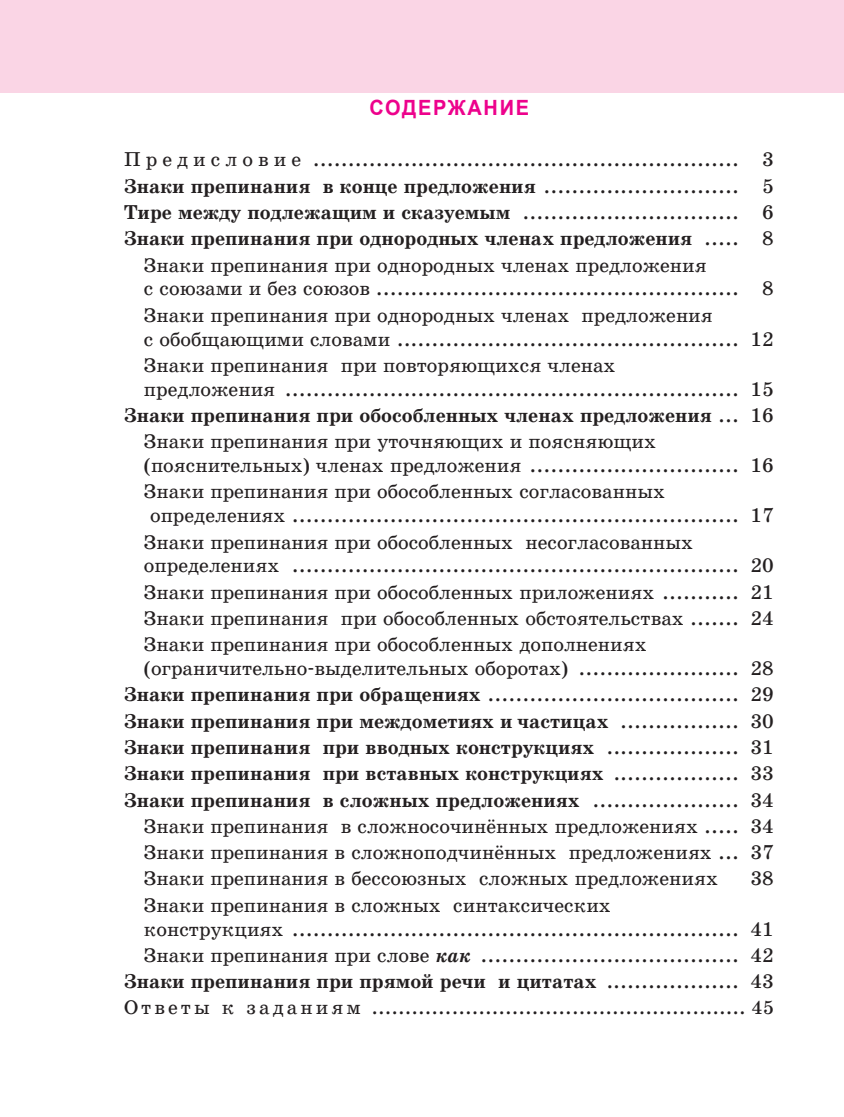
<style>
.page{position:relative;width:844px;height:1117px;background:#fff}
.page>*{position:absolute;margin:0;border:0;box-sizing:border-box;transform-origin:0 0}
._0{font:700 21px "Arial";letter-spacing:.085em;color:#ed028c;scale:.95 1}
.osn{font:20.12px/23.8px "School Book New C";color:#231f20}
.osn-2{font:700 20.12px "School Book New C";color:#231f20}
.osn-3{font:19.25px "School Book New C";color:#231f20}
.s1{font-weight:400}
.s2{font-weight:700}
.s3{font-weight:700;font-style:italic}
.s4{font-size:20.12px}
</style>
<div class="page">
<div style="left:0;top:0;width:843px;height:92px;background:#fad5e5"></div>
<p class="_0" style="left:369px;top:92px;width:169px">СОДЕРЖАНИЕ</p>
<p class="osn" style="left:124px;top:148px;width:651px">П р е д и с л о в и е ............................................................. 3</p>
<p class="osn-2" style="left:124px;top:175px;width:651px">Знаки препинания в конце предложения <span class="s1">............................ 5</span></p>
<p class="osn" style="left:124px;top:200px;width:651px"><span class="s2">Тире между подлежащим и сказуемым</span> ............................... 6</p>
<p class="osn-2" style="left:124px;top:228px;width:651px">Знаки препинания при однородных членах предложения <span class="s1">..... 8</span></p>
<p class="osn" style="left:144px;top:253px;width:631px">Знаки препинания при однородных членах предложения<br>с союзами и без союзов .................................................... 8</p>
<p class="osn" style="left:144px;top:303px;width:631px">Знаки препинания при однородных членах предложения<br>с обобщающими словами ................................................. 12</p>
<p class="osn" style="left:144px;top:353px;width:631px">Знаки препинания при повторяющихся членах<br>предложения ................................................................. 15</p>
<p class="osn-2" style="left:124px;top:404px;width:651px">Знаки препинания при обособленных членах предложения <span class="s1">... 16</span></p>
<p class="osn" style="left:144px;top:429px;width:631px">Знаки препинания при уточняющих и поясняющих (пояснительных) членах предложения .............................. 16</p>
<p class="osn" style="left:150px;top:480px;width:625px;text-indent:-6px">Знаки препинания при обособленных согласованных определениях ................................................................ 17</p>
<p class="osn" style="left:144px;top:530px;width:631px">Знаки препинания при обособленных несогласованных определениях ................................................................ 20</p>
<p class="osn" style="left:144px;top:580px;width:631px">Знаки препинания при обособленных приложениях ........... 21</p>
<p class="osn" style="left:144px;top:606px;width:631px">Знаки препинания при обособленных обстоятельствах ....... 24</p>
<p class="osn" style="left:144px;top:632px;width:631px">Знаки препинания при обособленных дополнениях (ограничительно-выделительных оборотах) ....................... 28</p>
<p class="osn" style="left:124px;top:682px;width:651px"><span class="s2">Знаки препинания при обращениях</span> .................................... 29</p>
<p class="osn-2" style="left:124px;top:710px;width:651px">Знаки препинания при междометиях и частицах <span class="s1">................. 30</span></p>
<p class="osn-2" style="left:124px;top:736px;width:651px">Знаки препинания при вводных конструкциях <span class="s1">................... 31</span></p>
<p class="osn-2" style="left:124px;top:762px;width:651px">Знаки препинания при вставных конструкциях <span class="s1">.................. 33</span></p>
<p class="osn-2" style="left:124px;top:788px;width:651px">Знаки препинания в сложных предложениях <span class="s1">..................... 34</span></p>
<p class="osn" style="left:144px;top:814px;width:631px">Знаки препинания в сложносочинённых предложениях ..... 34</p>
<p class="osn" style="left:144px;top:840px;width:631px">Знаки препинания в сложноподчинённых предложениях ... 37</p>
<p class="osn" style="left:144px;top:866px;width:575px">Знаки препинания в бессоюзных сложных предложениях</p>
<p class="osn" style="left:750px;top:866px;width:25px">38</p>
<p class="osn" style="left:144px;top:893px;width:631px">Знаки препинания в сложных синтаксических<br>конструкциях ................................................................ 41</p>
<p class="osn" style="left:144px;top:943px;width:631px">Знаки препинания при слове <span class="s3">как</span> ..................................... 42</p>
<p class="osn-2" style="left:124px;top:970px;width:651px">Знаки препинания при прямой речи и цитатах <span class="s1">................... 43</span></p>
<p class="osn-3" style="left:124px;top:997px;width:651px"><span class="s4">Ответы к заданиям</span> ........................................................ 45</p>
</div>
